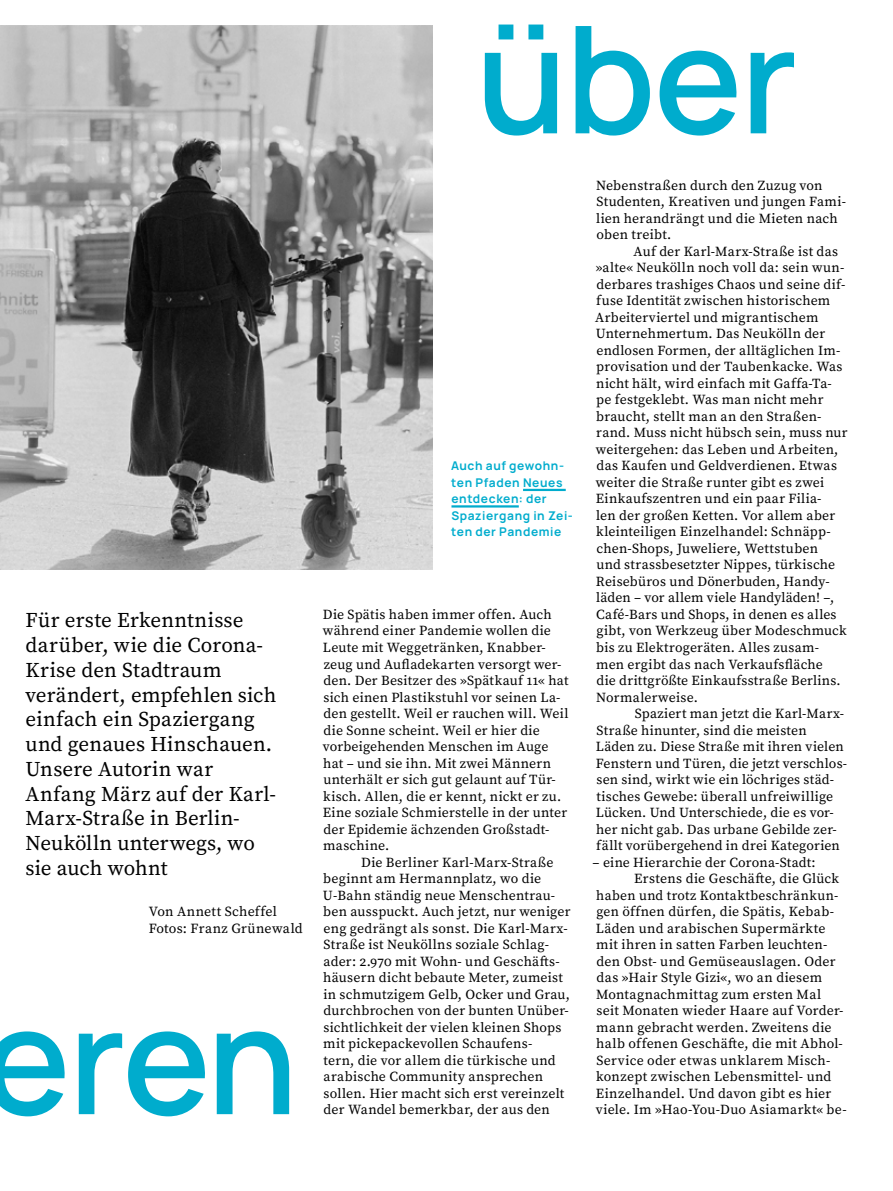
<style>
.page{position:relative;width:893px;height:1191px;background:#fff}
.page>*{position:absolute;margin:0;border:0;box-sizing:border-box;transform-origin:0 0}
.t1{font:600 148.95px "Manrope";letter-spacing:-.015em;color:#00accd}
.SP_Vorspann_klein{font:21px/24.8px "Source Serif Pro";letter-spacing:.005em;color:#000}
.SP_Text_eingezogen{font:13.8px/16.5px "Source Serif Pro";letter-spacing:.015em;color:#000}
.SP_Credit_prominent{font:13.8px/16.5px "Source Serif Pro";letter-spacing:.02em;color:#000}
.t2{font:700 12px/16.5px "Manrope";letter-spacing:.05em;color:#00accd}
</style>
<div class="page">
<hr style="left:523px;top:489px;width:43px;height:2px;background:#00accd">
<hr style="left:451px;top:505px;width:68px;height:2px;background:#00accd">
<img style="left:0;top:26px;width:432px;height:543px">
<p class="SP_Vorspann_klein" style="left:26px;top:609px;width:252px">Für erste Erkenntnisse darüber, wie die Corona-<br>Krise den Stadtraum verändert, empfehlen sich einfach ein Spaziergang und genaues Hinschauen.<br>Unsere Autorin war<br>Anfang März auf der Karl-<br>Marx-Straße in Berlin-<br>Neukölln unterwegs, wo sie auch wohnt</p>
<p class="SP_Credit_prominent" style="left:149px;top:903px;width:156px">Von Annett Scheffel<br>Fotos: Franz Grünewald</p>
<h1 class="t1" style="left:-18px;top:967px;width:318px">eren</h1>
<h1 class="t1" style="left:476px;top:-13px;width:323px">über</h1>
<p class="t2" style="left:451px;top:458px;width:123px">Auch auf gewohn&shy;ten Pfaden Neues entdecken: der<br>Spaziergang in Zei&shy;ten der Pandemie</p>
<p class="SP_Text_eingezogen" style="left:323px;top:606px;width:247px">Die Spätis haben immer offen. Auch während einer Pandemie wollen die Leute mit Weggetränken, Knabber&shy;zeug und Aufladekarten versorgt wer&shy;den. Der Besitzer des »Spätkauf 11« hat sich einen Plastikstuhl vor seinen La&shy;den gestellt. Weil er rauchen will. Weil die Sonne scheint. Weil er hier die vorbeigehenden Menschen im Auge hat – und sie ihn. Mit zwei Männern unterhält er sich gut gelaunt auf Tür&shy;kisch. Allen, die er kennt, nickt er zu.<br>Eine soziale Schmierstelle in der unter der Epidemie ächzenden Großstadt&shy;maschine.</p>
<p class="SP_Text_eingezogen" style="left:323px;top:854px;width:249px;text-indent:38px">Die Berliner Karl-Marx-Straße beginnt am Hermannplatz, wo die U-Bahn ständig neue Menschentrau&shy;ben ausspuckt. Auch jetzt, nur weniger eng gedrängt als sonst. Die Karl-Marx-Straße ist Neuköllns soziale Schlag&shy;ader: 2.970 mit Wohn- und Geschäfts&shy;häusern dicht bebaute Meter, zumeist in schmutzigem Gelb, Ocker und Grau, durchbrochen von der bunten Unüber&shy;sichtlichkeit der vielen kleinen Shops mit pickepackevollen Schaufens-<br>tern, die vor allem die türkische und arabische Community ansprechen sollen. Hier macht sich erst vereinzelt der Wandel bemerkbar, der aus den</p>
<p class="SP_Text_eingezogen" style="left:596px;top:177px;width:251px">Nebenstraßen durch den Zuzug von<br>Studenten, Kreativen und jungen Fami&shy;lien herandrängt und die Mieten nach oben treibt.</p>
<p class="SP_Text_eingezogen" style="left:595px;top:243px;width:254px;text-indent:38px">Auf der Karl-Marx-Straße ist das »alte« Neukölln noch voll da: sein wun&shy;derbares trashiges Chaos und seine dif&shy;fuse Identität zwischen historischem Arbeiterviertel und migrantischem Unternehmertum. Das Neukölln der endlosen Formen, der alltäglichen Im&shy;provisation und der Taubenkacke. Was nicht hält, wird einfach mit Gaffa-Ta&shy;pe festgeklebt. Was man nicht mehr braucht, stellt man an den Straßen&shy;rand. Muss nicht hübsch sein, muss nur weitergehen: das Leben und Arbeiten, das Kaufen und Geldverdienen. Etwas weiter die Straße runter gibt es zwei Einkaufszentren und ein paar Filia-<br>len der großen Ketten. Vor allem aber kleinteiligen Einzelhandel: Schnäpp&shy;chen-Shops, Juweliere, Wettstuben<br>und strassbesetzter Nippes, türkische Reisebüros und Dönerbuden, Handy&shy;läden – vor allem viele Handyläden! –, Café-Bars und Shops, in denen es alles gibt, von Werkzeug über Modeschmuck bis zu Elektrogeräten. Alles zusam&shy;men ergibt das nach Verkaufsfläche<br>die drittgrößte Einkaufsstraße Berlins.<br>Normalerweise.</p>
<p class="SP_Text_eingezogen" style="left:596px;top:705px;width:252px;text-indent:39px">Spaziert man jetzt die Karl-Marx-Straße hinunter, sind die meisten Läden zu. Diese Straße mit ihren vielen Fenstern und Türen, die jetzt verschlos&shy;sen sind, wirkt wie ein löchriges städ&shy;tisches Gewebe: überall unfreiwillige Lücken. Und Unterschiede, die es vor&shy;her nicht gab. Das urbane Gebilde zer&shy;fällt vorübergehend in drei Kategorien</p>
<p class="SP_Text_eingezogen" style="left:593px;top:854px;width:225px">– eine Hierarchie der Corona-Stadt:</p>
<p class="SP_Text_eingezogen" style="left:596px;top:870px;width:252px;text-indent:38px">Erstens die Geschäfte, die Glück haben und trotz Kontaktbeschränkun&shy;gen öffnen dürfen, die Spätis, Kebab-Läden und arabischen Supermärkte mit ihren in satten Farben leuchten&shy;den Obst- und Gemüseauslagen. Oder das »Hair Style Gizi«, wo an diesem Montagnachmittag zum ersten Mal seit Monaten wieder Haare auf Vorder&shy;mann gebracht werden. Zweitens die halb offenen Geschäfte, die mit Abhol-Service oder etwas unklarem Misch&shy;konzept zwischen Lebensmittel- und Einzelhandel. Und davon gibt es hier viele. Im »Hao-You-Duo Asiamarkt« be-</p>
</div>
